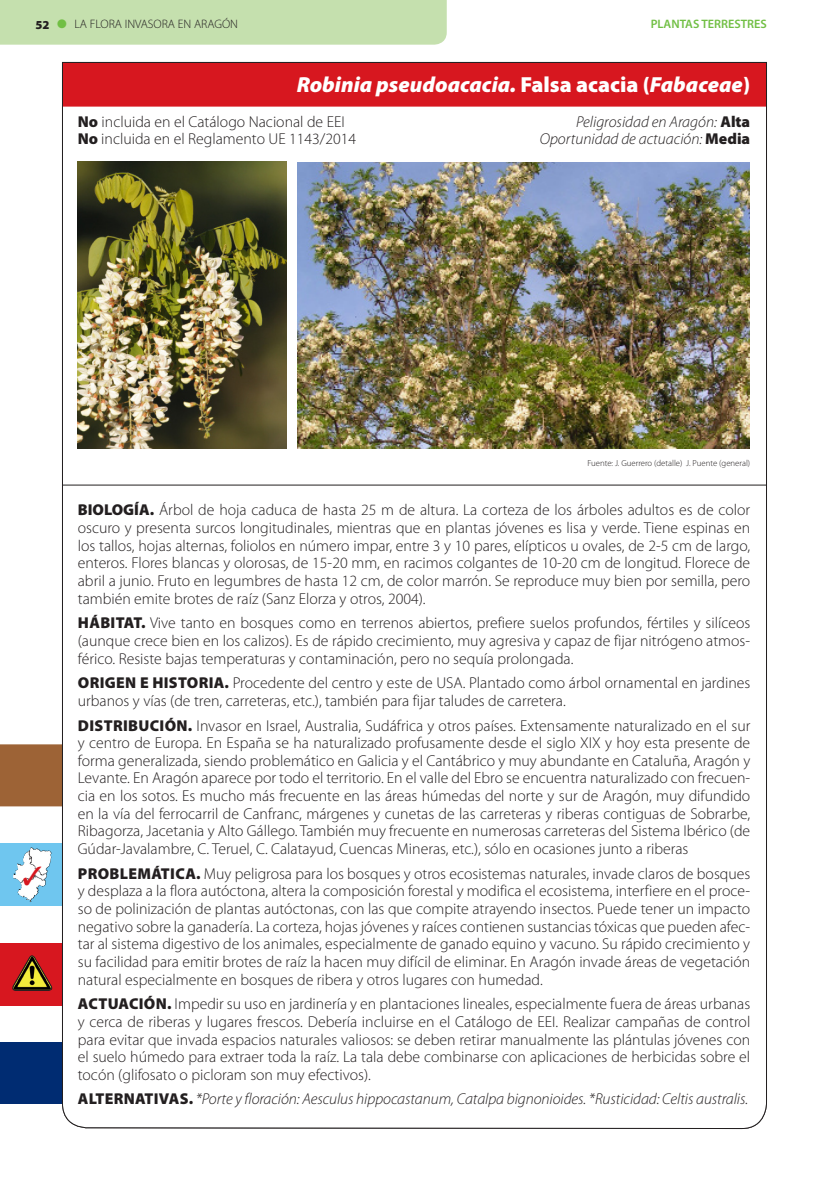
<style>
.page{position:relative;width:829px;height:1191px;background:#fff}
.page>*{position:absolute;margin:0;border:0;box-sizing:border-box;transform-origin:0 0}
.t1{font:italic 900 21.88px "Myriad Pro";color:#fff}
.t2{font:300 15.75px/17.7px "Myriad Pro";color:#231f20;text-align:justify}
.t3{font:italic 300 15.75px "Myriad Pro";letter-spacing:-.005em;color:#231f20}
.t4{font:300 12.25px "Myriad Pro";color:#231f20}
.t5{font:600 12.25px "Myriad Pro";color:#71bf44}
.t6{font:300 8.75px "Myriad Pro";color:#231f20}
.s1{font-weight:900}
.s2{color:#71bf44}
.s3{font-style:normal}
.s4{font-weight:900;font-style:normal}
</style>
<div class="page">
<div style="left:0;top:1042px;width:66px;height:62px;background:#002c72"></div>
<div style="left:0;top:744px;width:62px;height:62px;background:#9d6336"></div>
<svg style="left:0;top:843px;width:62px;height:62px;fill:#6fc6ef"></svg>
<img style="left:13px;top:847px;width:18px;height:29px">
<div style="left:0;top:943px;width:79px;height:62px;background:#d7171f"></div>
<svg style="left:12px;top:955px;width:41px;height:36px"></svg>
<img style="left:62px;top:62px;width:705px;height:1067px">
<hr style="left:62px;top:484px;width:704px;height:1px;background:#231f20">
<div style="left:0;top:0;width:446px;height:45px;background:#c5e0ae"></div>
<svg style="left:23px;top:865px;width:18px;height:20px"></svg>
<p class="t4" style="left:36px;top:17px;width:204px"><span class="s1">52</span> <span class="s2">●</span> LA FLORA INVASORA EN ARAGÓN</p>
<p class="t5" style="left:650px;top:16px;width:118px">PLANTAS TERRESTRES</p>
<h1 class="t1" style="left:297px;top:73px;width:455px">Robinia pseudoacacia. <span class="s3">Falsa acacia (</span>Fabaceae<span class="s3">)</span></h1>
<p class="t2" style="left:78px;top:113px;width:268px"><span class="s1">No</span> incluida en el Catálogo Nacional de EEI</p>
<p class="t3" style="left:576px;top:113px;width:176px">Peligrosidad en Aragón: <span class="s4">Alta</span></p>
<p class="t2" style="left:78px;top:131px;width:280px"><span class="s1">No</span> incluida en el Reglamento UE 1143/2014</p>
<p class="t3" style="left:539px;top:131px;width:212px">Oportunidad de actuación: <span class="s4">Media</span></p>
<p class="t6" style="left:587px;top:458px;width:164px">Fuente: J. Guerrero (detalle) J. Puente (general)</p>
<p class="t2" style="left:78px;top:501px;width:674px"><span class="s1">BIOLOGÍA.</span> Árbol de hoja caduca de hasta 25 m de altura. La corteza de los árboles adultos es de color oscuro y presenta surcos longitudinales, mientras que en plantas jóvenes es lisa y verde. Tiene espinas en los tallos, hojas alternas, foliolos en número impar, entre 3 y 10 pares, elípticos u ovales, de 2-5 cm de largo, enteros. Flores blancas y olorosas, de 15-20 mm, en racimos colgantes de 10-20 cm de longitud. Florece de abril a junio. Fruto en legumbres de hasta 12 cm, de color marrón. Se reproduce muy bien por semilla, pero también emite brotes de raíz (Sanz Elorza y otros, 2004).</p>
<p class="t2" style="left:78px;top:614px;width:674px"><span class="s1">HÁBITAT.</span> Vive tanto en bosques como en terrenos abiertos, prefiere suelos profundos, fértiles y silíceos (aunque crece bien en los calizos). Es de rápido crecimiento, muy agresiva y capaz de fijar nitrógeno atmos&shy;férico. Resiste bajas temperaturas y contaminación, pero no sequía prolongada.</p>
<p class="t2" style="left:78px;top:674px;width:674px"><span class="s1">ORIGEN E HISTORIA.</span> Procedente del centro y este de USA. Plantado como árbol ornamental en jardines urbanos y vías (de tren, carreteras, etc.), también para fijar taludes de carretera.</p>
<p class="t2" style="left:78px;top:716px;width:674px"><span class="s1">DISTRIBUCIÓN.</span> Invasor en Israel, Australia, Sudáfrica y otros países. Extensamente naturalizado en el sur y centro de Europa. En España se ha naturalizado profusamente desde el siglo XIX y hoy esta presente de forma generalizada, siendo problemático en Galicia y el Cantábrico y muy abundante en Cataluña, Aragón y Levante. En Aragón aparece por todo el territorio. En el valle del Ebro se encuentra naturalizado con frecuen&shy;cia en los sotos. Es mucho más frecuente en las áreas húmedas del norte y sur de Aragón, muy difundido en la vía del ferrocarril de Canfranc, márgenes y cunetas de las carreteras y riberas contiguas de Sobrarbe, Ribagorza, Jacetania y Alto Gállego. También muy frecuente en numerosas carreteras del Sistema Ibérico (de Gúdar-Javalambre, C. Teruel, C. Calatayud, Cuencas Mineras, etc.), sólo en ocasiones junto a riberas</p>
<p class="t2" style="left:78px;top:865px;width:674px"><span class="s1">PROBLEMÁTICA.</span> Muy peligrosa para los bosques y otros ecosistemas naturales, invade claros de bosques y desplaza a la flora autóctona, altera la composición forestal y modifica el ecosistema, interfiere en el proce&shy;so de polinización de plantas autóctonas, con las que compite atrayendo insectos. Puede tener un impacto negativo sobre la ganadería. La corteza, hojas jóvenes y raíces contienen sustancias tóxicas que pueden afec&shy;tar al sistema digestivo de los animales, especialmente de ganado equino y vacuno. Su rápido crecimiento y su facilidad para emitir brotes de raíz la hacen muy difícil de eliminar. En Aragón invade áreas de vegetación natural especialmente en bosques de ribera y otros lugares con humedad.</p>
<p class="t2" style="left:78px;top:995px;width:674px"><span class="s1">ACTUACIÓN.</span> Impedir su uso en jardinería y en plantaciones lineales, especialmente fuera de áreas urbanas y cerca de riberas y lugares frescos. Debería incluirse en el Catálogo de EEI. Realizar campañas de control para evitar que invada espacios naturales valiosos: se deben retirar manualmente las plántulas jóvenes con el suelo húmedo para extraer toda la raíz. La tala debe combinarse con aplicaciones de herbicidas sobre el tocón (glifosato o picloram son muy efectivos).</p>
<p class="t3" style="left:78px;top:1090px;width:671px"><span class="s4">ALTERNATIVAS.</span> *Porte y floración: Aesculus hippocastanum, Catalpa bignonioides. *Rusticidad: Celtis australis.</p>
</div>
